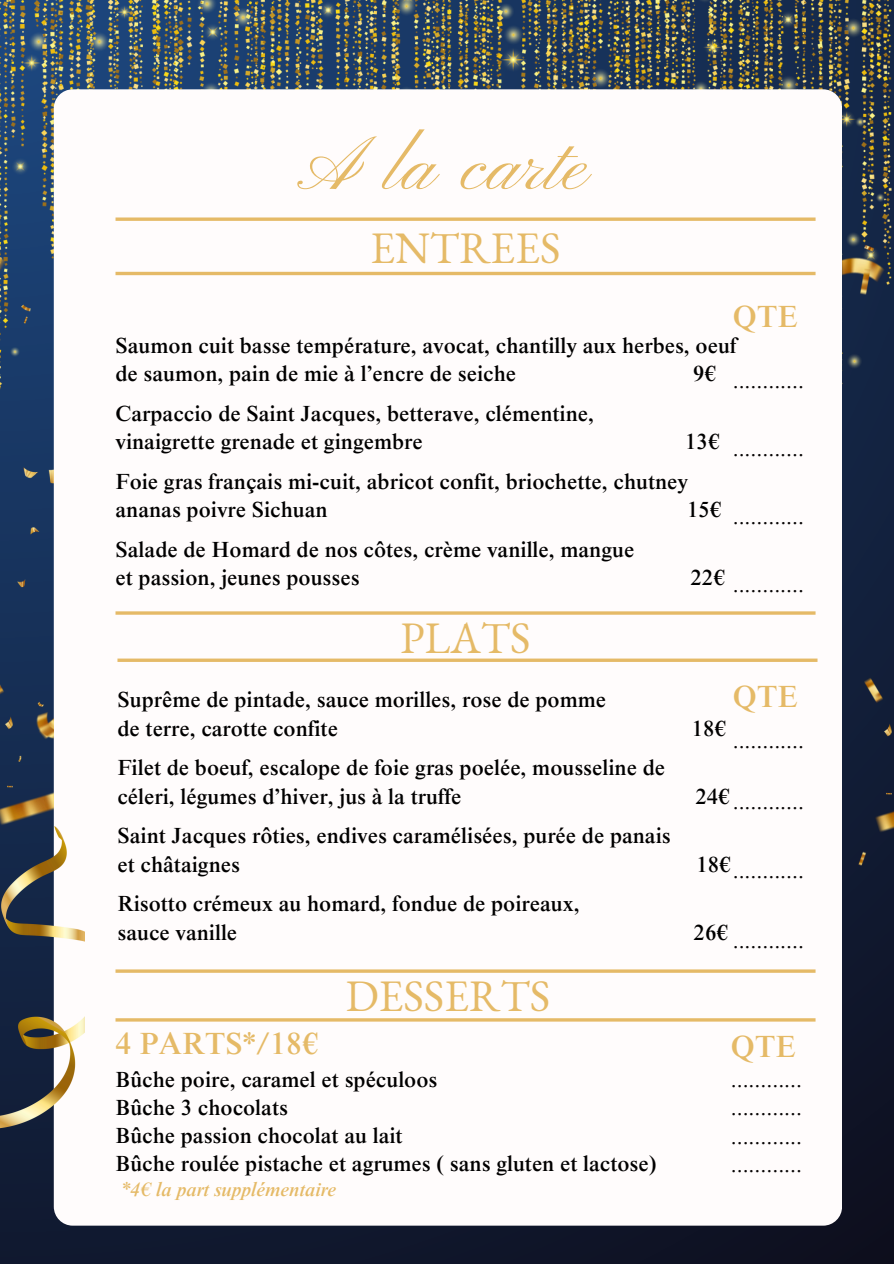
<style>
.page{position:relative;width:894px;height:1264px;background:#fff}
.page>*{position:absolute;margin:0;border:0;box-sizing:border-box;transform-origin:0 0}
.t1{font:76.65px "Pinyon Script";color:#e5ba67}
.t2{font:43.8px "EB Garamond";color:#e5ba67}
.t3{font:500 30.75px "Times NRMT Pro";color:#e5ba67}
.t4{font:500 21.9px/28.5px "Times NRMT Pro";color:#000}
.t5{font:21.9px "Times NRMT Pro";color:#070404}
.t6{font:italic 500 19.8px "Times NRMT Pro";color:#e5ba67}
</style>
<div class="page">
<div style="left:0;top:0;width:893px;height:1263px;background:#10162b"></div>
<img style="left:0;top:0;width:893px;height:234px">
<div style="left:54px;top:89px;width:787px;height:1136px;background:#fffcfc;border-radius:19px"></div>
<img style="left:0;top:826px;width:85px;height:302px">
<img style="left:0;top:227px;width:54px;height:631px">
<img style="left:841px;top:234px;width:52px;height:631px">
<svg style="left:115px;top:217px;width:700px;height:4px;background:#e8c47e"></svg>
<hr style="left:115px;top:272px;width:700px;height:3px;background:#e5ba67">
<hr style="left:115px;top:611px;width:700px;height:3px;background:#e5ba67">
<svg style="left:117px;top:658px;width:700px;height:4px;background:#e8c47d"></svg>
<hr style="left:115px;top:969px;width:700px;height:3px;background:#e5ba67">
<hr style="left:115px;top:1018px;width:700px;height:3px;background:#e5ba67">
<h1 class="t1" style="left:305px;top:123px;width:287px">A la carte</h1>
<p class="t2" style="left:370px;top:218px;width:191px">ENTREES</p>
<h5 class="t3" style="left:732px;top:305px;width:67px">QTE</h5>
<p class="t4" style="left:115px;top:334px;width:622px">Saumon cuit basse température, avocat, chantilly aux herbes, oeuf de saumon, pain de mie à l’encre de seiche</p>
<p class="t4" style="left:692px;top:362px;width:25px">9€</p>
<h5 class="t5" style="left:732px;top:373px;width:73px">............</h5>
<p class="t4" style="left:115px;top:402px;width:480px">Carpaccio de Saint Jacques, betterave, clémentine, vinaigrette grenade et gingembre</p>
<p class="t4" style="left:685px;top:430px;width:36px">13€</p>
<p class="t4" style="left:115px;top:469px;width:573px">Foie gras français mi-cuit, abricot confit, briochette, chutney ananas poivre Sichuan</p>
<p class="t4" style="left:686px;top:498px;width:36px">15€</p>
<h5 class="t4" style="left:115px;top:537px;width:520px">Salade de Homard de nos côtes, crème vanille, mangue et passion, jeunes pousses</h5>
<h5 class="t4" style="left:690px;top:566px;width:36px">22€</h5>
<h5 class="t5" style="left:732px;top:440px;width:73px">............</h5>
<h2 class="t5" style="left:732px;top:508px;width:73px">............</h2>
<h3 class="t5" style="left:732px;top:576px;width:73px">............</h3>
<p class="t2" style="left:400px;top:609px;width:131px">PLATS</p>
<p class="t4" style="left:117px;top:688px;width:490px">Suprême de pintade, sauce morilles, rose de pomme de terre, carotte confite</p>
<p class="t4" style="left:691px;top:717px;width:36px">18€</p>
<h5 class="t3" style="left:732px;top:685px;width:67px">QTE</h5>
<h5 class="t5" style="left:732px;top:732px;width:73px">............</h5>
<p class="t4" style="left:117px;top:756px;width:549px">Filet de boeuf, escalope de foie gras poelée, mousseline de céleri, légumes d’hiver, jus à la truffe</p>
<h5 class="t4" style="left:117px;top:824px;width:554px">Saint Jacques rôties, endives caramélisées, purée de panais et châtaignes</h5>
<h5 class="t4" style="left:117px;top:892px;width:463px">Risotto crémeux au homard, fondue de poireaux, sauce vanille</h5>
<h4 class="t2" style="left:345px;top:967px;width:206px">DESSERTS</h4>
<p class="t3" style="left:115px;top:1032px;width:205px">4 PARTS*/18€</p>
<p class="t4" style="left:115px;top:1068px;width:542px;line-height:27.9px">Bûche poire, caramel et spéculoos<br>Bûche 3 chocolats<br>Bûche passion chocolat au lait<br>Bûche roulée pistache et agrumes ( sans gluten et lactose)</p>
<p class="t6" style="left:121px;top:1181px;width:217px">*4€ la part supplémentaire</p>
<p class="t4" style="left:695px;top:785px;width:36px">24€</p>
<h5 class="t5" style="left:732px;top:793px;width:73px">............</h5>
<h5 class="t4" style="left:696px;top:853px;width:36px">18€</h5>
<h2 class="t5" style="left:732px;top:862px;width:73px">............</h2>
<h5 class="t4" style="left:693px;top:921px;width:36px">26€</h5>
<h5 class="t5" style="left:732px;top:932px;width:73px">............</h5>
<p class="t3" style="left:730px;top:1035px;width:67px">QTE</p>
<p class="t5" style="left:730px;top:1070px;width:73px">............</p>
<p class="t5" style="left:730px;top:1099px;width:73px">............</p>
<p class="t5" style="left:730px;top:1127px;width:73px">............</p>
<p class="t5" style="left:730px;top:1156px;width:73px">............</p>
</div>
